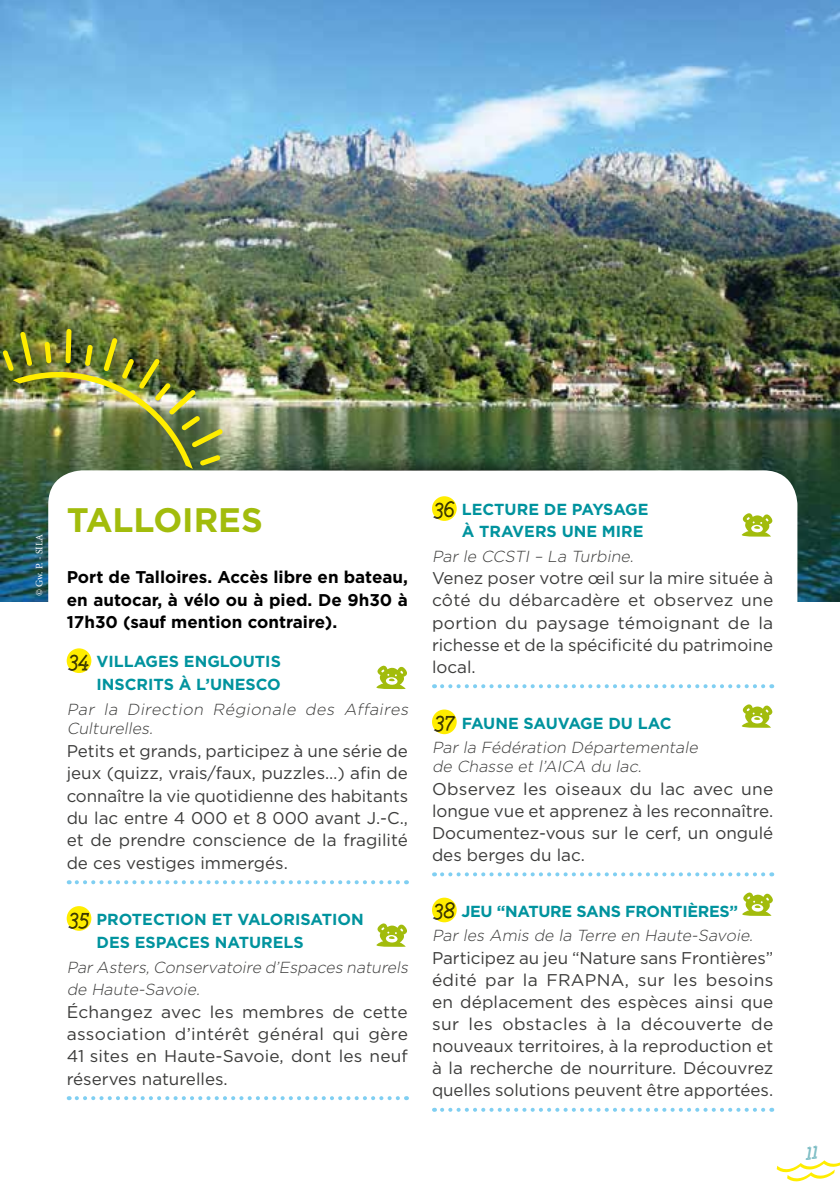
<style>
.page{position:relative;width:840px;height:1191px;background:#fff}
.page>*{position:absolute;margin:0;border:0;box-sizing:border-box;transform-origin:0 0}
.t1{font:700 34px "Gotham";color:#a2bc0c}
.t2{font:17px/22.2px "Gotham";color:#3c3c3b;text-align:justify}
.t3{font:700 17px/22.4px "Gotham";color:#000;text-align:justify}
.t4{font:italic 300 16px/24.8px "Gotham";color:#3c3c3b}
.t5{font:700 16px/22.4px "Gotham";color:#00939e}
.t6{font:10px "Minion Pro";letter-spacing:-.005em;color:#fff}
.s1{font-family:"Gist";font-weight:400;font-size:18px;color:#000}
.s2{font-family:"Gist";font-weight:400;font-style:normal;font-size:18px;color:#000}
.s3{font-weight:700;font-style:normal;color:#00939e}
</style>
<div class="page">
<img style="left:0;top:0;width:839px;height:601px">
<div style="left:48px;top:470px;width:749px;height:202px;background:#fff;border-radius:34px"></div>
<img style="left:121px;top:437px;width:671px;height:33px">
<img style="left:3px;top:329px;width:220px;height:140px">
<svg style="left:77px;top:880px;width:330px;height:4px"></svg>
<svg style="left:77px;top:1096px;width:330px;height:4px"></svg>
<div style="left:67px;top:648px;width:24px;height:25px;background:#ffed00;border-radius:50%"></div>
<svg style="left:376px;top:665px;width:31px;height:25px"></svg>
<div style="left:67px;top:906px;width:24px;height:24px;background:#ffed00;border-radius:50%"></div>
<svg style="left:376px;top:923px;width:31px;height:24px"></svg>
<svg style="left:442px;top:684px;width:329px;height:4px"></svg>
<svg style="left:442px;top:872px;width:329px;height:4px"></svg>
<svg style="left:442px;top:1107px;width:329px;height:4px"></svg>
<div style="left:432px;top:496px;width:24px;height:25px;background:#ffed00;border-radius:50%"></div>
<svg style="left:741px;top:513px;width:31px;height:24px"></svg>
<div style="left:432px;top:709px;width:24px;height:25px;background:#ffed00;border-radius:50%"></div>
<svg style="left:741px;top:704px;width:31px;height:24px"></svg>
<div style="left:432px;top:897px;width:24px;height:25px;background:#ffed00;border-radius:50%"></div>
<svg style="left:742px;top:892px;width:31px;height:24px"></svg>
<svg style="left:776px;top:1160px;width:63px;height:21px"></svg>
<p class="t6" style="left:33px;top:596px;width:64px;rotate:-90deg">© Gw. P. - SILA</p>
<h1 class="t1" style="left:67px;top:498px;width:198px">TALLOIRES</h1>
<p class="t3" style="left:67px;top:566px;width:342px">Port de Talloires. Accès libre en bateau, en autocar, à vélo ou à pied. De 9h30 à 17h30 (sauf mention contraire).</p>
<p class="t5" style="left:68px;top:650px;width:214px;text-align:right"><span class="s1">34</span> VILLAGES ENGLOUTIS<br>INSCRITS À L’UNESCO</p>
<p class="t4" style="left:67px;top:699px;width:346px;line-height:19.4px">Par la Direction Régionale des Affaires<br>Culturelles.</p>
<p class="t2" style="left:67px;top:739px;width:343px">Petits et grands, participez à une série de jeux (quizz, vrais/faux, puzzles…) afin de connaître la vie quotidienne des habitants du lac entre 4 000 et 8 000 avant J.-C., et de prendre conscience de la fragilité de ces vestiges immergés.</p>
<p class="t5" style="left:96px;top:908px;width:268px;text-indent:-28px"><span class="s1">35</span> PROTECTION ET VALORISATION<br>DES ESPACES NATURELS</p>
<p class="t4" style="left:67px;top:955px;width:346px;line-height:22.4px">ParAsters,Conservatoire d’Espaces naturels de Haute-Savoie.</p>
<p class="t2" style="left:67px;top:1000px;width:343px">Échangez avec les membres de cette association d’intérêt général qui gère 41 sites en Haute-Savoie, dont les neuf réserves naturelles.</p>
<p class="t5" style="left:461px;top:498px;width:188px;text-indent:-28px"><span class="s1">36</span> LECTURE DE PAYSAGE<br>À TRAVERS UNE MIRE</p>
<p class="t4" style="left:432px;top:544px;width:206px">Par le CCSTI – La Turbine.</p>
<p class="t2" style="left:432px;top:567px;width:342px">Venez poser votre œil sur la mire située à côté du débarcadère et observez une portion du paysage témoignant de la richesse et de la spécificité du patrimoine local.</p>
<p class="t4" style="left:432px;top:710px;width:270px"><span class="s2">37</span> <span class="s3">FAUNE SAUVAGE DU LAC<br></span>Par la Fédération Départementale</p>
<p class="t4" style="left:432px;top:754px;width:214px">de Chasse et l’AICA du lac.</p>
<p class="t2" style="left:432px;top:777px;width:343px">Observez les oiseaux du lac avec une longue vue et apprenez à les reconnaître.<br>Documentez-vous sur le cerf, un ongulé des berges du lac.</p>
<p class="t4" style="left:432px;top:898px;width:325px"><span class="s2">38</span> <span class="s3">JEU “NATURE SANS FRONTIÈRES”<br></span>Par les Amis de la Terre en Haute-Savoie.</p>
<p class="t2" style="left:432px;top:946px;width:343px">Participez au jeu “Nature sans Frontières” édité par la FRAPNA, sur les besoins en déplacement des espèces ainsi que sur les obstacles à la découverte de nouveaux territoires, à la reproduction et à la recherche de nourriture. Découvrez quelles solutions peuvent être apportées.</p>
</div>
